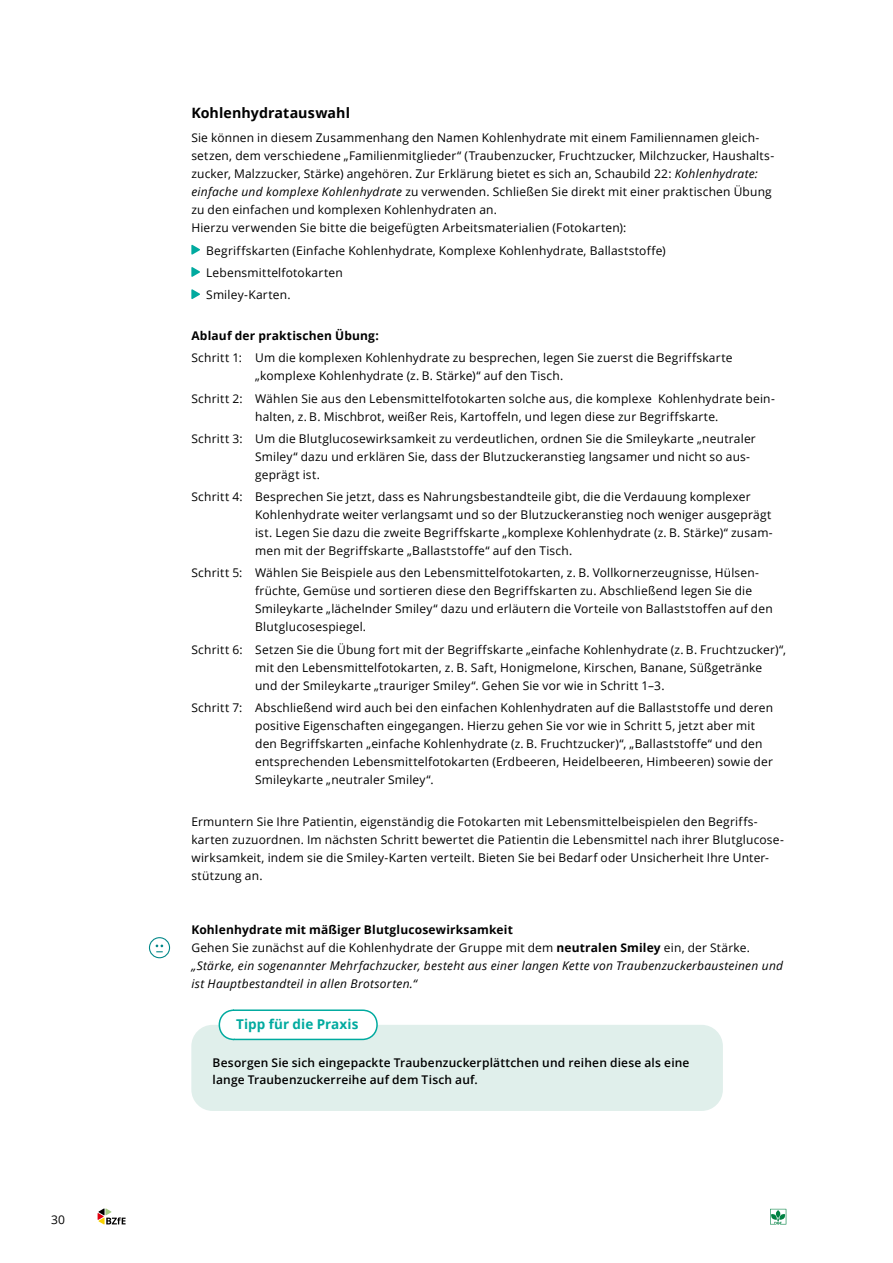
<style>
.page{position:relative;width:893px;height:1263px;background:#fff}
.page>*{position:absolute;margin:0;border:0;box-sizing:border-box;transform-origin:0 0}
.t1{font:700 14.25px "Open Sans";letter-spacing:.005em;color:#000}
.t2{font:700 13.5px "Open Sans";letter-spacing:.005em;color:#00aa9f}
.t3{font:12px/18px "Open Sans";letter-spacing:.015em;color:#000}
.t4{font:italic 12px/18px "Open Sans";letter-spacing:.025em;color:#000}
.t5{font:600 12px/16.5px "Open Sans";letter-spacing:.015em;color:#000}
.t6{font:700 12px "Open Sans";letter-spacing:.015em;color:#000}
.s1{font-style:italic}
.s2{font-weight:700;font-style:normal}
.s3{font-style:normal}
</style>
<div class="page">
<svg style="left:191px;top:245px;width:9px;height:10px"></svg>
<svg style="left:191px;top:267px;width:9px;height:10px"></svg>
<svg style="left:191px;top:289px;width:9px;height:10px"></svg>
<div style="left:191px;top:1025px;width:532px;height:86px;background:#e0efeb;border-radius:21px"></div>
<svg style="left:218px;top:1009px;width:160px;height:32px"></svg>
<div style="left:149px;top:937px;width:21px;height:21px;border:1px solid #008788;border-radius:50%"></div>
<svg style="left:156px;top:944px;width:7px;height:8px"></svg>
<svg style="left:98px;top:1208px;width:28px;height:16px"></svg>
<svg style="left:770px;top:1209px;width:16px;height:15px"></svg>
<p class="t3" style="left:51px;top:1211px;width:16px">30</p>
<p class="t1" style="left:191px;top:103px;width:160px">Kohlenhydratauswahl</p>
<p class="t3" style="left:191px;top:128px;width:584px">Sie können in diesem Zusammenhang den Namen Kohlenhydrate mit einem Familiennamen gleich&shy;setzen, dem verschiedene „Familienmitglieder“ (Traubenzucker, Fruchtzucker, Milchzucker, Haushalts&shy;zucker, Malzzucker, Stärke) angehören. Zur Erklärung bietet es sich an, Schaubild 22: <span class="s1">Kohlenhydrate: einfache und komplexe Kohlenhydrate</span> zu verwenden. Schließen Sie direkt mit einer praktischen Übung zu den einfachen und komplexen Kohlenhydraten an.<br>Hierzu verwenden Sie bitte die beigefügten Arbeitsmaterialien (Fotokarten):</p>
<p class="t3" style="left:206px;top:239px;width:461px;line-height:21.9px">Begriffskarten (Einfache Kohlenhydrate, Komplexe Kohlenhydrate, Ballaststoffe)<br>Lebensmittelfotokarten<br>Smiley-Karten.</p>
<p class="t6" style="left:191px;top:327px;width:189px">Ablauf der praktischen Übung:</p>
<p class="t3" style="left:255px;top:349px;width:479px;text-indent:-64px">Schritt 1: Um die komplexen Kohlenhydrate zu besprechen, legen Sie zuerst die Begriffskarte „komplexe Kohlenhydrate (z. B. Stärke)“ auf den Tisch.</p>
<p class="t3" style="left:255px;top:389px;width:521px;text-indent:-64px">Schritt 2: Wählen Sie aus den Lebensmittelfotokarten solche aus, die komplexe Kohlenhydrate bein&shy;halten, z. B. Mischbrot, weißer Reis, Kartoffeln, und legen diese zur Begriffskarte.</p>
<p class="t3" style="left:255px;top:429px;width:502px;text-indent:-64px">Schritt 3: Um die Blutglucosewirksamkeit zu verdeutlichen, ordnen Sie die Smileykarte „neutraler<br>Smiley“ dazu und erklären Sie, dass der Blutzuckeranstieg langsamer und nicht so aus&shy;geprägt ist.</p>
<p class="t3" style="left:255px;top:487px;width:519px;text-indent:-64px">Schritt 4: Besprechen Sie jetzt, dass es Nahrungsbestandteile gibt, die die Verdauung komplexer Kohlenhydrate weiter verlangsamt und so der Blutzuckeranstieg noch weniger ausgeprägt ist. Legen Sie dazu die zweite Begriffskarte „komplexe Kohlenhydrate (z. B. Stärke)“ zusam&shy;men mit der Begriffskarte „Ballaststoffe“ auf den Tisch.</p>
<p class="t3" style="left:255px;top:564px;width:519px;text-indent:-64px">Schritt 5: Wählen Sie Beispiele aus den Lebensmittelfotokarten, z. B. Vollkornerzeugnisse, Hülsen&shy;früchte, Gemüse und sortieren diese den Begriffskarten zu. Abschließend legen Sie die Smileykarte „lächelnder Smiley“ dazu und erläutern die Vorteile von Ballaststoffen auf den Blutglucosespiegel.</p>
<p class="t3" style="left:255px;top:640px;width:533px;text-indent:-64px">Schritt 6: Setzen Sie die Übung fort mit der Begriffskarte „einfache Kohlenhydrate (z. B. Fruchtzucker)“, mit den Lebensmittelfotokarten, z. B. Saft, Honigmelone, Kirschen, Banane, Süßgetränke und der Smileykarte „trauriger Smiley“. Gehen Sie vor wie in Schritt 1–3.</p>
<p class="t3" style="left:255px;top:698px;width:519px;text-indent:-64px">Schritt 7: Abschließend wird auch bei den einfachen Kohlenhydraten auf die Ballaststoffe und deren positive Eigenschaften eingegangen. Hierzu gehen Sie vor wie in Schritt 5, jetzt aber mit den Begriffskarten „einfache Kohlenhydrate (z. B. Fruchtzucker)“, „Ballaststoffe“ und den entsprechenden Lebensmittelfotokarten (Erdbeeren, Heidelbeeren, Himbeeren) sowie der Smileykarte „neutraler Smiley“.</p>
<p class="t3" style="left:191px;top:812px;width:593px">Ermuntern Sie Ihre Patientin, eigenständig die Fotokarten mit Lebensmittelbeispielen den Begriffs&shy;karten zuzuordnen. Im nächsten Schritt bewertet die Patientin die Lebensmittel nach ihrer Blutglucose&shy;wirksamkeit, indem sie die Smiley-Karten verteilt. Bieten Sie bei Bedarf oder Unsicherheit Ihre Unter&shy;stützung an.</p>
<p class="t4" style="left:191px;top:920px;width:593px"><span class="s2">Kohlenhydrate mit mäßiger Blutglucosewirksamkeit<br></span><span class="s3">Gehen Sie zunächst auf die Kohlenhydrate der Gruppe mit dem</span> <span class="s2">neutralen Smiley</span> <span class="s3">ein, der Stärke. </span>„Stärke, ein sogenannter Mehrfachzucker, besteht aus einer langen Kette von Traubenzuckerbausteinen und ist Hauptbestandteil in allen Brotsorten.“</p>
<p class="t2" style="left:236px;top:1015px;width:124px">Tipp für die Praxis</p>
<p class="t5" style="left:213px;top:1054px;width:478px">Besorgen Sie sich eingepackte Traubenzuckerplättchen und reihen diese als eine lange Traubenzuckerreihe auf dem Tisch auf.</p>
</div>
